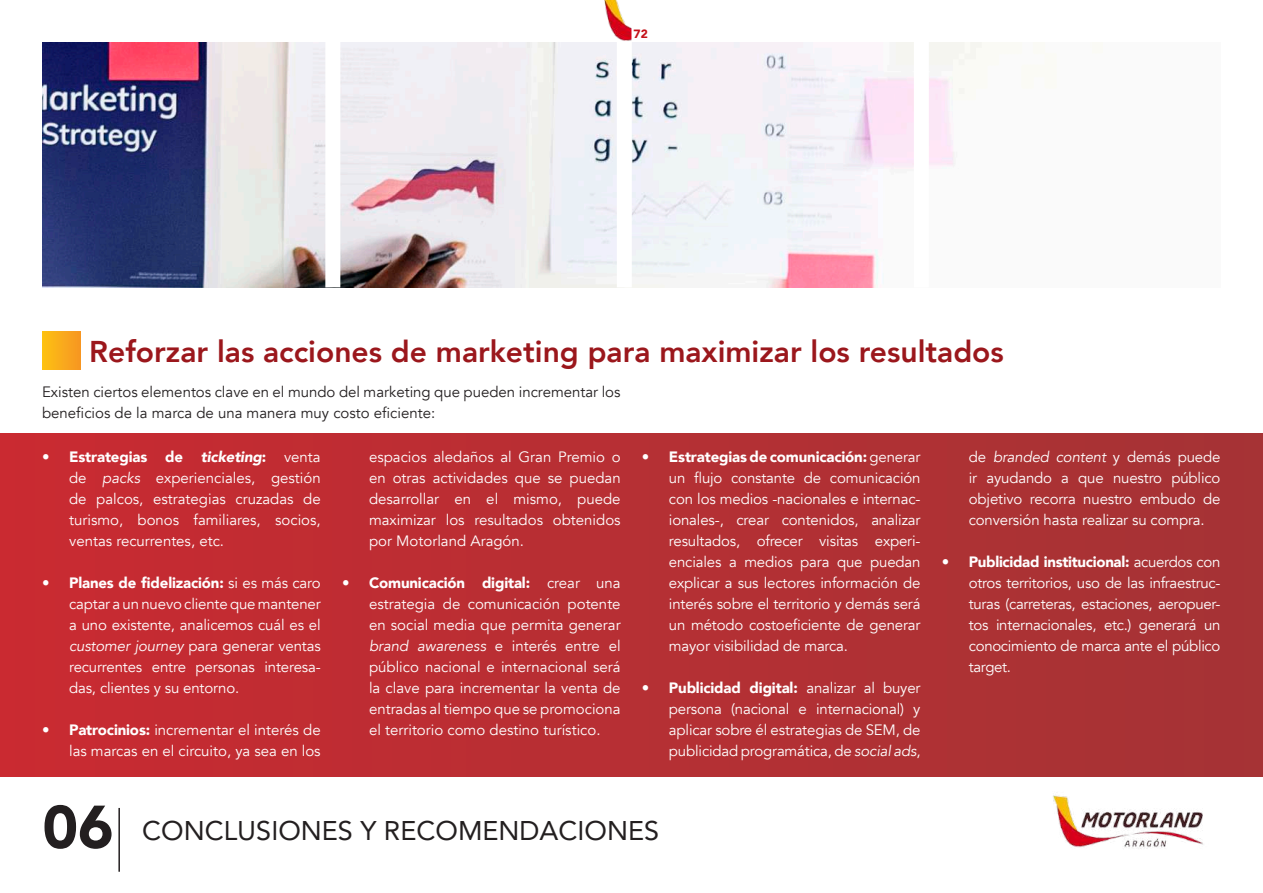
<style>
.page{position:relative;width:1263px;height:893px;background:#fff}
.page>*{position:absolute;margin:0;border:0;box-sizing:border-box;transform-origin:0 0}
.t1{font:900 60px "Avenir";color:#231f20}
.t2{font:800 30px "Avenir";color:#9b171c}
.t3{font:27px "Avenir";color:#231f20}
.t4{font:15px/21px "Avenir";letter-spacing:-.01em;color:#fff;text-align:justify}
.t5{font:15px/21px "Avenir";color:#231f20}
.t6{font:900 12px "Avenir";color:#c4121a}
.s1{font-weight:900}
.s2{font-weight:900;font-style:italic}
.s3{font-style:italic}
</style>
<div class="page">
<img style="left:1053px;top:795px;width:150px;height:54px">
<img style="left:583px;top:0;width:48px;height:43px">
<div style="left:0;top:434px;width:1263px;height:342px;background:linear-gradient(to right,#c92a32,#a43335)"></div>
<img style="left:42px;top:43px;width:940px;height:244px">
<div style="left:42px;top:332px;width:38px;height:38px;background:linear-gradient(to right,#fdc212,#f79822)"></div>
<div style="left:325px;top:41px;width:15px;height:246px;background:#fff"></div>
<div style="left:617px;top:41px;width:15px;height:246px;background:#fff"></div>
<div style="left:914px;top:41px;width:15px;height:246px;background:#fff"></div>
<hr style="left:118px;top:808px;width:2px;height:64px;background:#231f20">
<p class="t6" style="left:634px;top:24px;width:16px">72</p>
<h2 class="t2" style="left:89px;top:328px;width:916px">Reforzar las acciones de marketing para maximizar los resultados</h2>
<p class="t5" style="left:42px;top:382px;width:580px">Existen ciertos elementos clave en el mundo del marketing que pueden incrementar los beneficios de la marca de una manera muy costo eficiente:</p>
<p class="t4" style="left:69px;top:446px;width:253px;text-indent:-27px"><span class="s1">• Estrategias de</span> <span class="s2">ticketing</span><span class="s1">:</span> venta de <span class="s3">packs</span> experienciales, gestión de palcos, estrategias cruzadas de turismo, bonos familiares, socios, ventas recurrentes, etc.</p>
<p class="t4" style="left:69px;top:572px;width:253px;text-indent:-27px"><span class="s1">• Planes de fidelización:</span> si es más caro captar a un nuevo cliente que mantener a uno existente, analicemos cuál es el <span class="s3">customer journey</span> para generar ventas recurrentes entre personas interesa&shy;das, clientes y su entorno.</p>
<p class="t4" style="left:42px;top:719px;width:280px;text-align:right"><span class="s1">• Patrocinios:</span> incrementar el interés de las marcas en el circuito, ya sea en los</p>
<p class="t4" style="left:369px;top:446px;width:253px">espacios aledaños al Gran Premio o en otras actividades que se puedan desarrollar en el mismo, puede maximizar los resultados obtenidos por Motorland Aragón.</p>
<p class="t4" style="left:369px;top:572px;width:253px;text-indent:-27px"><span class="s1">• Comunicación digital:</span> crear una estrategia de comunicación potente en social media que permita generar <span class="s3">brand awareness</span> e interés entre el público nacional e internacional será la clave para incrementar la venta de entradas al tiempo que se promociona el territorio como destino turístico.</p>
<p class="t4" style="left:669px;top:446px;width:253px;text-indent:-27px"><span class="s1">• Estrategias de comunicación:</span> generar un flujo constante de comunicación con los medios -nacionales e internac&shy;ionales-, crear contenidos, analizar resultados, ofrecer visitas experi&shy;enciales a medios para que puedan explicar a sus lectores información de interés sobre el territorio y demás será un método costoeficiente de generar mayor visibilidad de marca.</p>
<p class="t4" style="left:669px;top:677px;width:253px;text-indent:-27px"><span class="s1">• Publicidad digital:</span> analizar al buyer persona (nacional e internacional) y aplicar sobre él estrategias de SEM, de publicidad programática, de <span class="s3">social ads</span>,</p>
<h1 class="t1" style="left:43px;top:776px;width:73px">06</h1>
<h3 class="t3" style="left:142px;top:809px;width:518px">CONCLUSIONES Y RECOMENDACIONES</h3>
<p class="t4" style="left:969px;top:446px;width:253px">de <span class="s3">branded content</span> y demás puede ir ayudando a que nuestro público objetivo recorra nuestro embudo de conversión hasta realizar su compra.</p>
<p class="t4" style="left:969px;top:551px;width:253px;text-indent:-27px"><span class="s1">• Publicidad institucional:</span> acuerdos con otros territorios, uso de las infraestruc&shy;turas (carreteras, estaciones, aeropuer&shy;tos internacionales, etc.) generará un conocimiento de marca ante el público target.</p>
</div>
